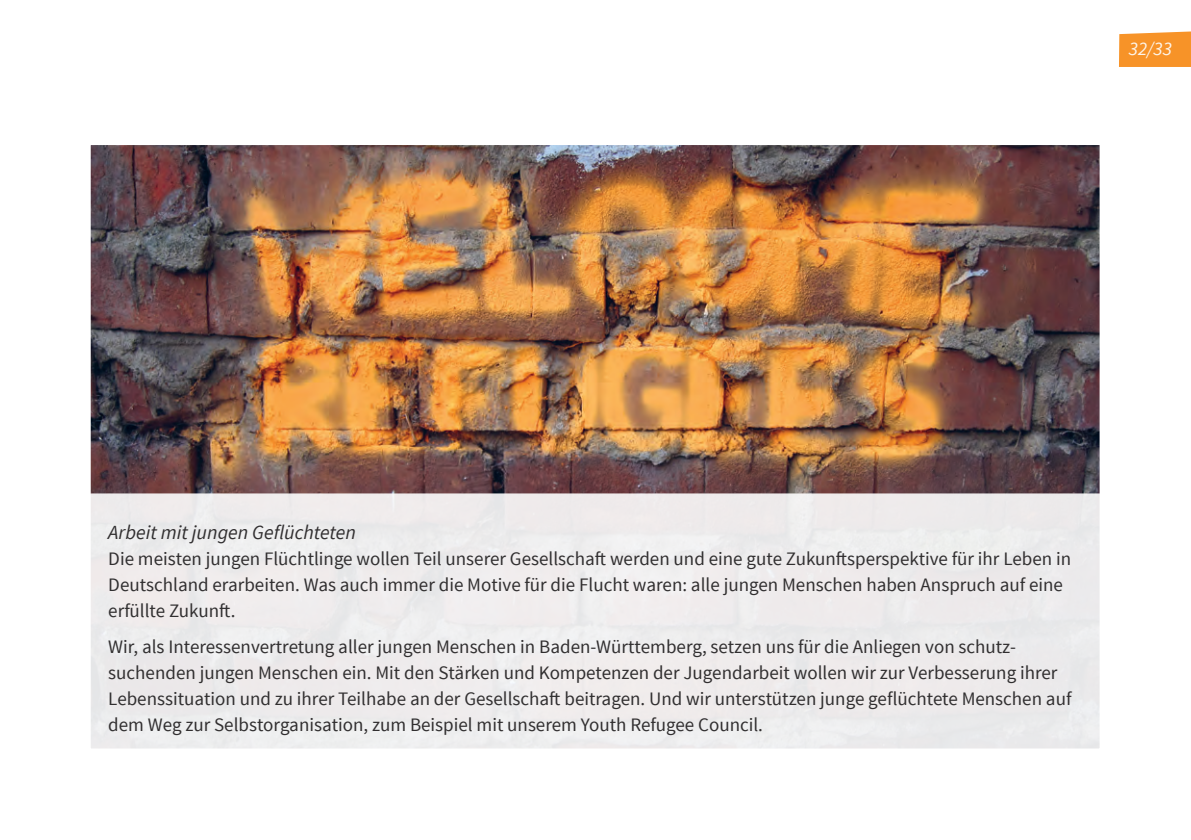
<style>
.page{position:relative;width:1191px;height:840px;background:#fff}
.page>*{position:absolute;margin:0;border:0;box-sizing:border-box;transform-origin:0 0}
.t1{font:italic 20px "Source Sans Pro";color:#312f30}
.t2{font:19px/26px "Source Sans Pro";color:#312f30}
.t3{font:italic 19px "Source Sans Pro";color:#fef5ea}
</style>
<div class="page">
<img style="left:92px;top:146px;width:1006px;height:347px">
<div style="left:79px;top:133px;width:1032px;height:627px;border:12px solid #fff"></div>
<div style="left:79px;top:493px;width:1032px;height:267px;background:#eeebec;border:12px solid #fff"></div>
<svg style="left:1119px;top:31px;width:72px;height:36px;background:#f79833"></svg>
<p class="t3" style="left:1128px;top:37px;width:44px">32/33</p>
<p class="t1" style="left:108px;top:519px;width:249px">Arbeit mit jungen Geflüchteten</p>
<p class="t2" style="left:108px;top:545px;width:964px">Die meisten jungen Flüchtlinge wollen Teil unserer Gesellschaft werden und eine gute Zukunftsperspektive für ihr Leben in<br>Deutschland erarbeiten. Was auch immer die Motive für die Flucht waren: alle jungen Menschen haben Anspruch auf eine erfüllte Zukunft.</p>
<p class="t2" style="left:108px;top:633px;width:964px">Wir, als Interessenvertretung aller jungen Menschen in Baden-Württemberg, setzen uns für die Anliegen von schutz&shy;suchenden jungen Menschen ein. Mit den Stärken und Kompetenzen der Jugendarbeit wollen wir zur Verbesserung ihrer Lebenssituation und zu ihrer Teilhabe an der Gesellschaft beitragen. Und wir unterstützen junge geflüchtete Menschen auf dem Weg zur Selbstorganisation, zum Beispiel mit unserem Youth Refugee Council.</p>
</div>
